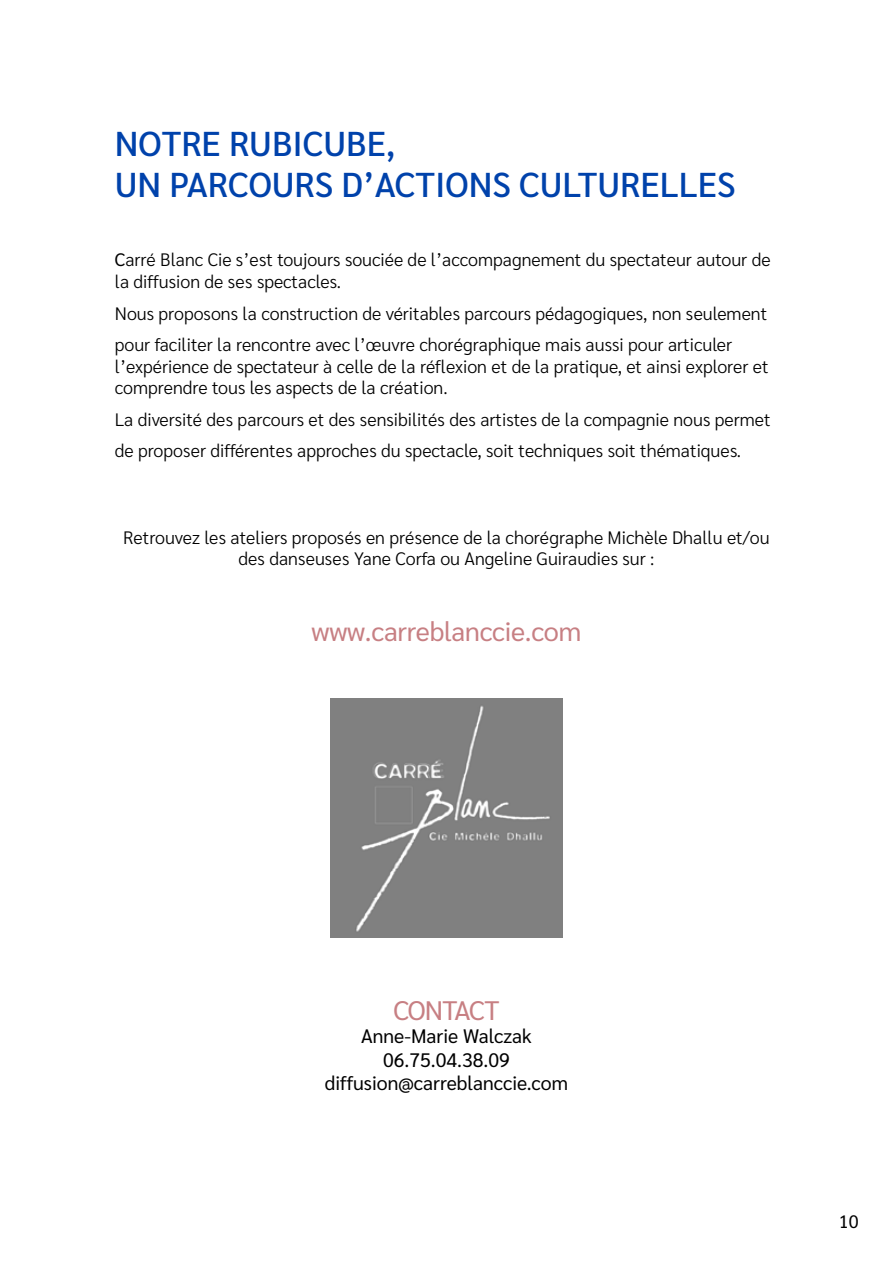
<style>
.page{position:relative;width:893px;height:1263px;background:#fff}
.page>*{position:absolute;margin:0;border:0;box-sizing:border-box;transform-origin:0 0}
.t1{font:500 34.5px/41.4px "Sarabun";color:#0042ab}
.t2{font:26.7px "Sarabun";letter-spacing:-.01em;color:#c77f83}
.t3{font:26.7px "Sarabun";letter-spacing:-.04em;color:#c77f83}
.t4{font:19.5px/23.4px "Sarabun";color:#000;text-align:center}
.t5{font:300 18px/21.6px "Sarabun";color:#000}
.t6{font:18px "Sarabun";color:#000}
.s1{font-weight:400}
</style>
<div class="page">
<div style="left:331px;top:698px;width:231px;height:240px;background:#808080"></div>
<h1 class="t1" style="left:115px;top:123px;width:622px">NOTRE RUBICUBE,<br>UN PARCOURS D’ACTIONS CULTURELLES</h1>
<p class="t5" style="left:115px;top:249px;width:657px"><span class="s1">C</span>arré Blanc Cie s’est toujours souciée de l’accompagnement du spectateur autour de la diffusion de ses spectacles.</p>
<p class="t5" style="left:115px;top:298px;width:654px;line-height:31.5px">Nous proposons la construction de véritables parcours pédagogiques, non seulement pour faciliter la rencontre avec l’œuvre chorégraphique mais aussi pour articuler</p>
<p class="t5" style="left:115px;top:356px;width:655px">l’expérience de spectateur à celle de la réflexion et de la pratique, et ainsi explorer et comprendre tous les aspects de la création.</p>
<p class="t5" style="left:115px;top:404px;width:657px;line-height:31.5px">La diversité des parcours et des sensibilités des artistes de la compagnie nous permet de proposer différentes approches du spectacle, soit techniques soit thématiques.</p>
<p class="t5" style="left:123px;top:527px;width:648px;text-align:center">Retrouvez les ateliers proposés en présence de la chorégraphe Michèle Dhallu et/ou des danseuses Yane Corfa ou Angeline Guiraudies sur :</p>
<h2 class="t2" style="left:312px;top:616px;width:271px">www.carreblanccie.com</h2>
<h2 class="t3" style="left:393px;top:995px;width:108px">CONTACT</h2>
<p class="t4" style="left:325px;top:1025px;width:245px">Anne-Marie Walczak<br>06.75.04.38.09 diffusion@carreblanccie.com</p>
<p class="t6" style="left:839px;top:1211px;width:21px">10</p>
</div>
